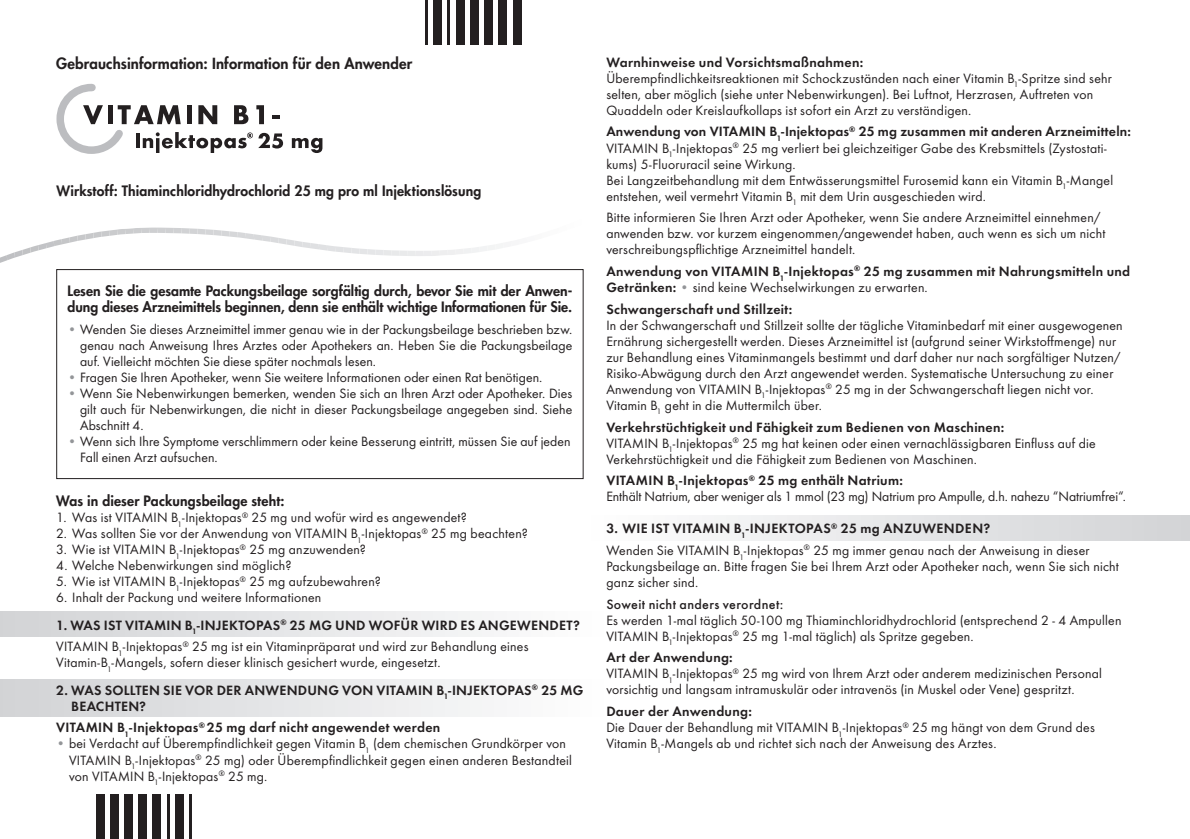
<style>
.page{position:relative;width:1190px;height:839px;background:#fff}
.page>*{position:absolute;margin:0;border:0;box-sizing:border-box;transform-origin:0 0}
.t1{font:800 15px "Futura Com";letter-spacing:.01em;color:#231f20}
.t2{font:14px/16px "Futura Boo";letter-spacing:.015em;color:#231f20}
.t3{font:14px/16px "Futura Dem";letter-spacing:.02em;color:#231f20}
.t4{font:800 14px/16px "Futura Com";letter-spacing:.005em;color:#231f20}
.t5{font:14px "Futura Boo";letter-spacing:-.005em;color:#231f20}
.t6{font:500 14px "Futura";letter-spacing:.025em;color:#231f20}
.s1{color:#939598}
.s2{font-family:"Futura Dem"}
</style>
<div class="page">
<div style="left:0;top:679px;width:606px;height:37px;background:linear-gradient(to right,#d1d3d5,#fefefe)"></div>
<div style="left:583px;top:515px;width:607px;height:25px;background:linear-gradient(to right,#fefefe,#d2d3d5)"></div>
<div style="left:0;top:610px;width:606px;height:26px;background:linear-gradient(to right,#d1d3d5,#fefefe)"></div>
<div style="left:56px;top:269px;width:527px;height:210px;border:1px solid #231f20"></div>
<svg style="left:0;top:227px;width:503px;height:36px"></svg>
<svg style="left:56px;top:84px;width:227px;height:70px"></svg>
<svg style="left:292px;top:138px;width:30px;height:15px"></svg>
<hr style="left:189px;top:793px;width:3px;height:45px;background:#231f20">
<div style="left:175px;top:793px;width:9px;height:45px;background:#231f20"></div>
<hr style="left:167px;top:793px;width:3px;height:45px;background:#231f20">
<div style="left:153px;top:793px;width:8px;height:45px;background:#231f20"></div>
<div style="left:138px;top:793px;width:9px;height:45px;background:#231f20"></div>
<div style="left:124px;top:793px;width:9px;height:45px;background:#231f20"></div>
<div style="left:110px;top:793px;width:9px;height:45px;background:#231f20"></div>
<div style="left:96px;top:793px;width:8px;height:45px;background:#231f20"></div>
<hr style="left:425px;top:0;width:3px;height:45px;background:#231f20">
<div style="left:433px;top:0;width:9px;height:45px;background:#231f20"></div>
<hr style="left:447px;top:0;width:3px;height:45px;background:#231f20">
<div style="left:456px;top:0;width:8px;height:45px;background:#231f20"></div>
<div style="left:470px;top:0;width:9px;height:45px;background:#231f20"></div>
<div style="left:484px;top:0;width:9px;height:45px;background:#231f20"></div>
<div style="left:498px;top:0;width:9px;height:45px;background:#231f20"></div>
<div style="left:513px;top:0;width:8px;height:45px;background:#231f20"></div>
<p class="t1" style="left:56px;top:52px;width:358px">Gebrauchsinformation: Information für den Anwender</p>
<p class="t4" style="left:56px;top:182px;width:426px">Wirkstoff: Thiaminchloridhydrochlorid 25 mg pro ml Injektionslösung</p>
<p class="t4" style="left:68px;top:282px;width:506px">Lesen Sie die gesamte Packungsbeilage sorgfältig durch, bevor Sie mit der Anwen&shy;dung dieses Arzneimittels beginnen, denn sie enthält wichtige Informationen für Sie.</p>
<p class="t2" style="left:80px;top:321px;width:494px;text-align:justify;text-indent:-13px"><span class="s1">•</span> Wenden Sie dieses Arzneimittel immer genau wie in der Packungsbeilage beschrieben bzw. genau nach Anweisung Ihres Arztes oder Apothekers an. Heben Sie die Packungsbeilage auf. Vielleicht möchten Sie diese später nochmals lesen.</p>
<p class="t2" style="left:68px;top:369px;width:476px"><span class="s1">•</span> Fragen Sie Ihren Apotheker, wenn Sie weitere Informationen oder einen Rat benötigen.</p>
<p class="t2" style="left:80px;top:385px;width:494px;text-align:justify;text-indent:-13px"><span class="s1">•</span> Wenn Sie Nebenwirkungen bemerken, wenden Sie sich an Ihren Arzt oder Apotheker. Dies gilt auch für Nebenwirkungen, die nicht in dieser Packungsbeilage angegeben sind. Siehe Abschnitt 4.</p>
<p class="t2" style="left:80px;top:433px;width:492px;text-indent:-13px"><span class="s1">•</span> Wenn sich Ihre Symptome verschlimmern oder keine Besserung eintritt, müssen Sie auf jeden<br>Fall einen Arzt aufsuchen.</p>
<p class="t4" style="left:56px;top:492px;width:230px">Was in dieser Packungsbeilage steht:</p>
<p class="t2" style="left:56px;top:509px;width:412px">1. Was ist VITAMIN B<sub>1</sub>-Injektopas<sup>®</sup> 25 mg und wofür wird es angewendet?</p>
<p class="t2" style="left:56px;top:525px;width:473px">2. Was sollten Sie vor der Anwendung von VITAMIN B<sub>1</sub>-Injektopas<sup>®</sup> 25 mg beachten?</p>
<p class="t2" style="left:56px;top:541px;width:311px">3. Wie ist VITAMIN B<sub>1</sub>-Injektopas<sup>®</sup> 25 mg anzuwenden?</p>
<p class="t2" style="left:56px;top:557px;width:237px">4. Welche Nebenwirkungen sind möglich?</p>
<p class="t2" style="left:56px;top:573px;width:326px">5. Wie ist VITAMIN B<sub>1</sub>-Injektopas<sup>®</sup> 25 mg aufzubewahren?</p>
<p class="t2" style="left:56px;top:589px;width:267px">6. Inhalt der Packung und weitere Informationen</p>
<p class="t3" style="left:56px;top:615px;width:525px">1. WAS IST VITAMIN B<sub>1</sub>-INJEKTOPAS<sup>®</sup> 25 MG UND WOFÜR WIRD ES ANGEWENDET?</p>
<p class="t2" style="left:56px;top:638px;width:474px">VITAMIN B<sub>1</sub>-Injektopas<sup>®</sup> 25 mg ist ein Vitaminpräparat und wird zur Behandlung eines<br>Vitamin-B<sub>1</sub>-Mangels, sofern dieser klinisch gesichert wurde, eingesetzt.</p>
<p class="t3" style="left:71px;top:680px;width:514px;text-indent:-15px">2. WAS SOLLTEN SIE VOR DER ANWENDUNG VON VITAMIN B<sub>1</sub>-INJEKTOPAS<sup>®</sup> 25 MG<br>BEACHTEN?</p>
<p class="t3" style="left:56px;top:718px;width:386px">VITAMIN B<sub>1</sub>-Injektopas<sup>®</sup> 25 mg darf nicht angewendet werden</p>
<p class="t2" style="left:69px;top:735px;width:504px;text-indent:-13px"><span class="s1">•</span> bei Verdacht auf Überempfindlichkeit gegen Vitamin B<sub>1</sub> (dem chemischen Grundkörper von<br>VITAMIN B<sub>1</sub>-Injektopas<sup>®</sup> 25 mg) oder Überempfindlichkeit gegen einen anderen Bestandteil von VITAMIN B<sub>1</sub>-Injektopas<sup>®</sup> 25 mg.</p>
<p class="t3" style="left:606px;top:53px;width:258px">Warnhinweise und Vorsichtsmaßnahmen:</p>
<p class="t2" style="left:606px;top:70px;width:507px">Überempfindlichkeitsreaktionen mit Schockzuständen nach einer Vitamin B<sub>1</sub>-Spritze sind sehr selten, aber möglich (siehe unter Nebenwirkungen). Bei Luftnot, Herzrasen, Auftreten von<br>Quaddeln oder Kreislaufkollaps ist sofort ein Arzt zu verständigen.</p>
<p class="t3" style="left:606px;top:123px;width:526px">Anwendung von VITAMIN B<sub>1</sub>-Injektopas<sup>®</sup> 25 mg zusammen mit anderen Arzneimitteln:</p>
<p class="t2" style="left:606px;top:140px;width:508px">VITAMIN B<sub>1</sub>-Injektopas<sup>®</sup> 25 mg verliert bei gleichzeitiger Gabe des Krebsmittels (Zystostati&shy;kums) 5-Fluoruracil seine Wirkung.<br>Bei Langzeitbehandlung mit dem Entwässerungsmittel Furosemid kann ein Vitamin B<sub>1</sub>-Mangel entstehen, weil vermehrt Vitamin B<sub>1</sub> mit dem Urin ausgeschieden wird.</p>
<p class="t2" style="left:606px;top:209px;width:500px">Bitte informieren Sie Ihren Arzt oder Apotheker, wenn Sie andere Arzneimittel einnehmen/ anwenden bzw. vor kurzem eingenommen/angewendet haben, auch wenn es sich um nicht verschreibungspflichtige Arzneimittel handelt.</p>
<p class="t3" style="left:606px;top:262px;width:525px">Anwendung von VITAMIN B<sub>1</sub>-Injektopas<sup>®</sup> 25 mg zusammen mit Nahrungsmitteln und</p>
<p class="t2" style="left:606px;top:279px;width:323px"><span class="s2">Getränken:</span> <span class="s1">•</span> sind keine Wechselwirkungen zu erwarten.</p>
<p class="t3" style="left:606px;top:300px;width:187px">Schwangerschaft und Stillzeit:</p>
<p class="t2" style="left:606px;top:317px;width:518px">In der Schwangerschaft und Stillzeit sollte der tägliche Vitaminbedarf mit einer ausgewogenen Ernährung sichergestellt werden. Dieses Arzneimittel ist (aufgrund seiner Wirkstoffmenge) nur zur Behandlung eines Vitaminmangels bestimmt und darf daher nur nach sorgfältiger Nutzen/ Risiko-Abwägung durch den Arzt angewendet werden. Systematische Untersuchung zu einer Anwendung von VITAMIN B<sub>1</sub>-Injektopas<sup>®</sup> 25 mg in der Schwangerschaft liegen nicht vor.<br>Vitamin B<sub>1</sub> geht in die Muttermilch über.</p>
<p class="t3" style="left:606px;top:417px;width:399px">Verkehrstüchtigkeit und Fähigkeit zum Bedienen von Maschinen:</p>
<p class="t2" style="left:606px;top:434px;width:491px">VITAMIN B<sub>1</sub>-Injektopas<sup>®</sup> 25 mg hat keinen oder einen vernachlässigbaren Einfluss auf die<br>Verkehrstüchtigkeit und die Fähigkeit zum Bedienen von Maschinen.</p>
<p class="t3" style="left:606px;top:471px;width:298px">VITAMIN B<sub>1</sub>-Injektopas<sup>®</sup> 25 mg enthält Natrium:</p>
<p class="t5" style="left:606px;top:488px;width:521px">Enthält Natrium, aber weniger als 1 mmol (23 mg) Natrium pro Ampulle, d.h. nahezu “Natriumfrei“.</p>
<p class="t3" style="left:606px;top:519px;width:385px">3. WIE IST VITAMIN B<sub>1</sub>-INJEKTOPAS<sup>®</sup> 25 mg ANZUWENDEN?</p>
<p class="t2" style="left:606px;top:542px;width:514px">Wenden Sie VITAMIN B<sub>1</sub>-Injektopas<sup>®</sup> 25 mg immer genau nach der Anweisung in dieser<br>Packungsbeilage an. Bitte fragen Sie bei Ihrem Arzt oder Apotheker nach, wenn Sie sich nicht ganz sicher sind.</p>
<p class="t6" style="left:606px;top:595px;width:178px">Soweit nicht anders verordnet:</p>
<p class="t2" style="left:606px;top:611px;width:516px">Es werden 1-mal täglich 50-100 mg Thiaminchloridhydrochlorid (entsprechend 2 - 4 Ampullen<br>VITAMIN B<sub>1</sub>-Injektopas<sup>®</sup> 25 mg 1-mal täglich) als Spritze gegeben.</p>
<p class="t3" style="left:606px;top:648px;width:128px">Art der Anwendung:</p>
<p class="t2" style="left:606px;top:665px;width:497px">VITAMIN B<sub>1</sub>-Injektopas<sup>®</sup> 25 mg wird von Ihrem Arzt oder anderem medizinischen Personal vorsichtig und langsam intramuskulär oder intravenös (in Muskel oder Vene) gespritzt.</p>
<p class="t3" style="left:606px;top:702px;width:147px">Dauer der Anwendung:</p>
<p class="t2" style="left:606px;top:719px;width:490px">Die Dauer der Behandlung mit VITAMIN B<sub>1</sub>-Injektopas<sup>®</sup> 25 mg hängt von dem Grund des<br>Vitamin B<sub>1</sub>-Mangels ab und richtet sich nach der Anweisung des Arztes.</p>
</div>
